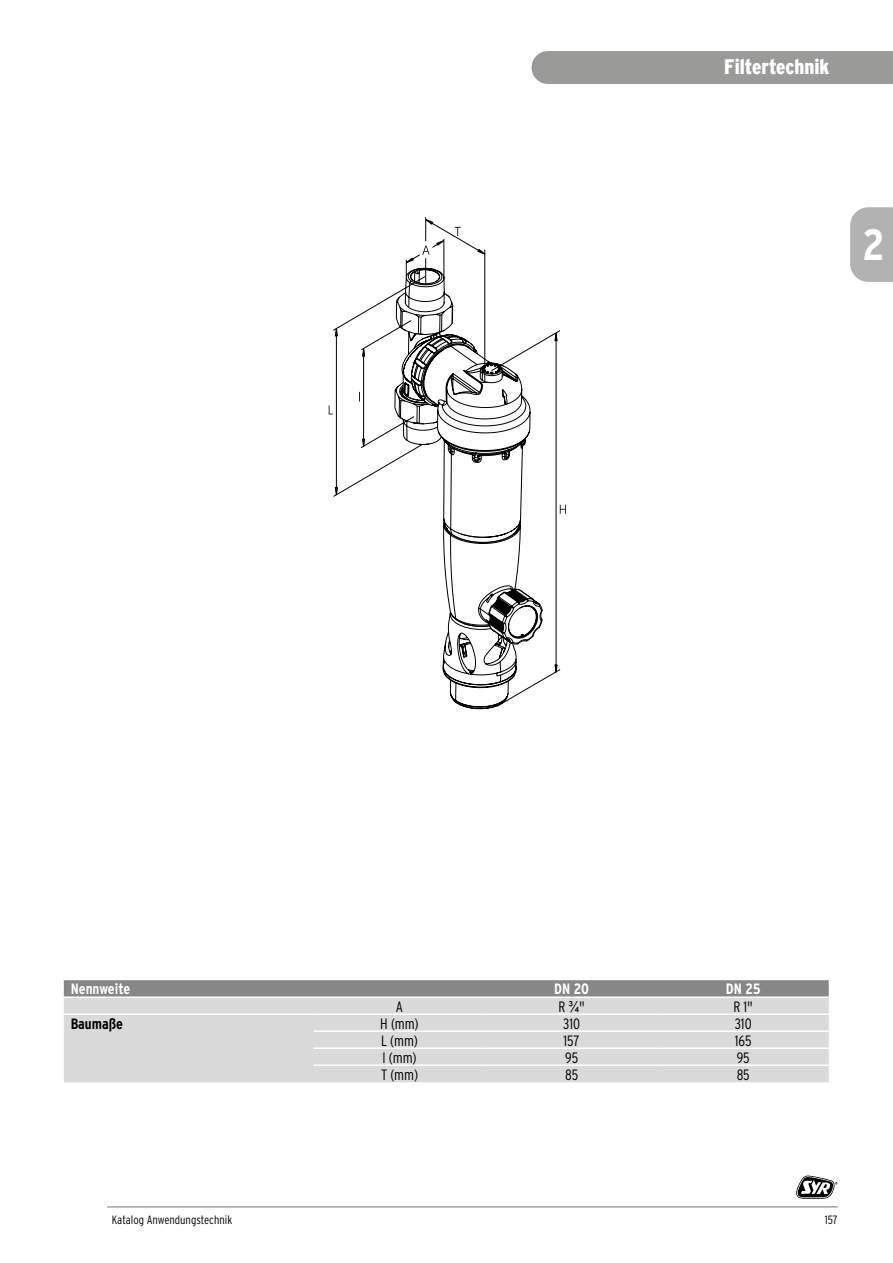
<style>
.page{position:relative;width:893px;height:1263px;background:#fff}
.page>*{position:absolute;margin:0;border:0;box-sizing:border-box;transform-origin:0 0}
.t1{font:700 condensed 43.8px "Interstate";color:#fff}
.t2{font:900 condensed 21px "Interstate";color:#fff}
.t3{font:300 condensed 15px "Interstate";color:#000}
.t4{font:700 condensed 15px "Interstate";color:#fff}
.t5{font:700 condensed 15px "Interstate";color:#000}
.t6{font:300 condensed 12px "Interstate";color:#000}
.s1{font-family:"Arial Narrow";font-weight:400;font-stretch:normal}
</style>
<div class="page">
<div style="left:64px;top:980px;width:765px;height:16px;background:#878787"></div>
<div style="left:64px;top:998px;width:765px;height:84px;background:#dadada"></div>
<hr style="left:64px;top:1013px;width:249px;height:2px;background:#fff">
<hr style="left:313px;top:1013px;width:173px;height:2px;background:#fff">
<hr style="left:486px;top:1013px;width:172px;height:2px;background:#fff">
<hr style="left:658px;top:1013px;width:171px;height:2px;background:#fff">
<hr style="left:313px;top:1030px;width:173px;height:2px;background:#fff">
<hr style="left:486px;top:1030px;width:172px;height:2px;background:#fff">
<hr style="left:658px;top:1030px;width:171px;height:2px;background:#fff">
<hr style="left:313px;top:1047px;width:173px;height:2px;background:#fff">
<hr style="left:486px;top:1047px;width:172px;height:2px;background:#fff">
<hr style="left:658px;top:1047px;width:171px;height:2px;background:#fff">
<hr style="left:313px;top:1064px;width:173px;height:2px;background:#fff">
<hr style="left:486px;top:1064px;width:172px;height:2px;background:#fff">
<hr style="left:658px;top:1064px;width:171px;height:2px;background:#fff">
<hr style="left:425px;top:217px;width:1px;height:66px;background:#000">
<svg style="left:329px;top:218px;width:237px;height:489px"></svg>
<svg style="left:796px;top:1175px;width:42px;height:24px"></svg>
<hr style="left:107px;top:1206px;width:731px;height:1px;background:#000">
<div style="left:531px;top:51px;width:362px;height:33px;background:#9a9a99"></div>
<svg style="left:850px;top:207px;width:43px;height:75px;background:#b7b6b6"></svg>
<h2 class="t2" style="left:724px;top:55px;width:106px">Filtertechnik</h2>
<h1 class="t1" style="left:862px;top:218px;width:24px">2</h1>
<p class="t4" style="left:71px;top:980px;width:61px">Nennweite</p>
<p class="t4" style="left:554px;top:980px;width:36px">DN 20</p>
<p class="t4" style="left:726px;top:980px;width:36px">DN 25</p>
<p class="t3" style="left:396px;top:997px;width:9px">A</p>
<p class="t3" style="left:559px;top:997px;width:28px">R <span class="s1">¾</span>"</p>
<p class="t3" style="left:733px;top:997px;width:21px">R 1"</p>
<p class="t5" style="left:71px;top:1015px;width:54px">Baumaße</p>
<p class="t3" style="left:380px;top:1014px;width:40px">H (mm)</p>
<p class="t3" style="left:563px;top:1014px;width:18px">310</p>
<p class="t3" style="left:735px;top:1014px;width:18px">310</p>
<p class="t3" style="left:381px;top:1031px;width:38px">L (mm)</p>
<p class="t3" style="left:564px;top:1031px;width:18px">157</p>
<p class="t3" style="left:735px;top:1031px;width:18px">165</p>
<p class="t3" style="left:382px;top:1048px;width:36px">l (mm)</p>
<p class="t3" style="left:565px;top:1048px;width:15px">95</p>
<p class="t3" style="left:737px;top:1048px;width:15px">95</p>
<p class="t3" style="left:381px;top:1066px;width:39px">T (mm)</p>
<p class="t3" style="left:565px;top:1066px;width:15px">85</p>
<p class="t3" style="left:737px;top:1066px;width:15px">85</p>
<p class="t6" style="left:112px;top:1212px;width:122px">Katalog Anwendungstechnik</p>
<p class="t6" style="left:825px;top:1212px;width:14px">157</p>
</div>
